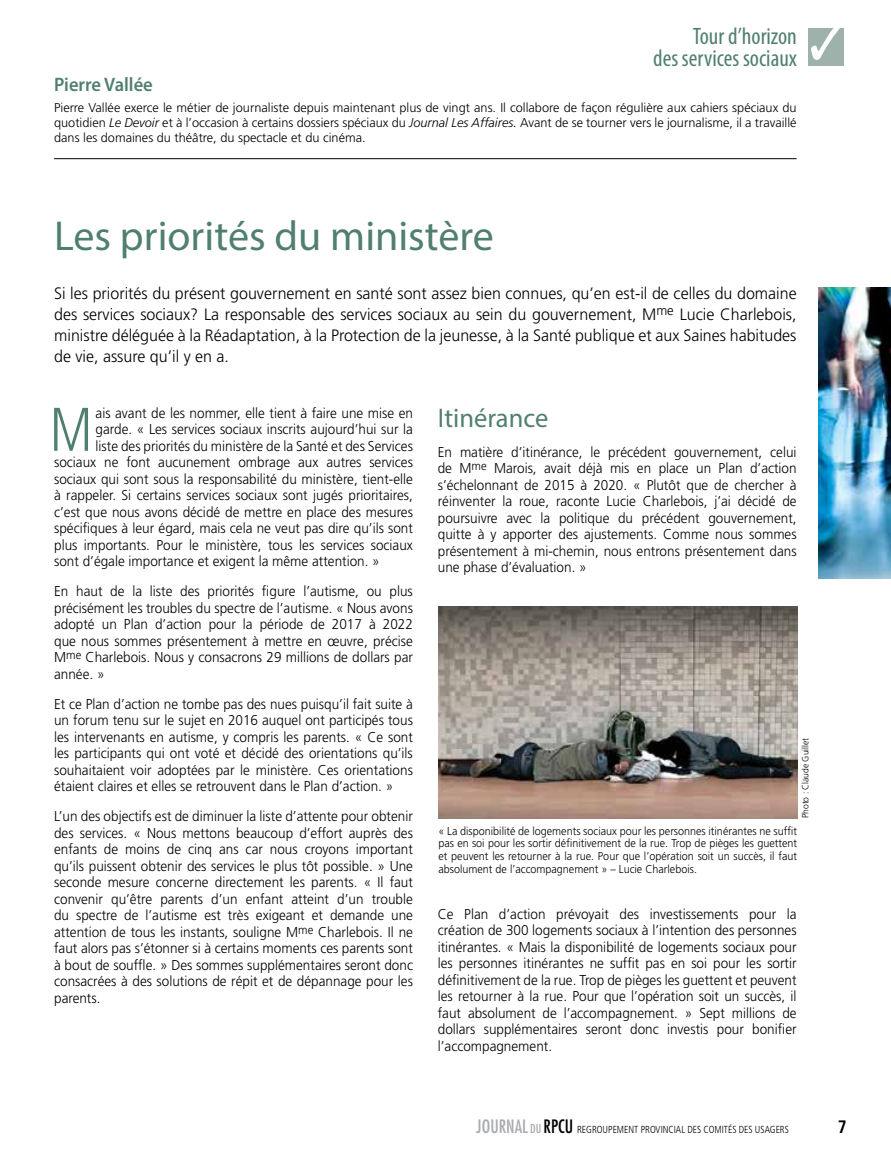
<style>
.page{position:relative;width:891px;height:1161px;background:#fff}
.page>*{position:absolute;margin:0;border:0;box-sizing:border-box;transform-origin:0 0}
.t1{font:300 condensed 61.5px "Frutiger";color:#507f71;scale:.95 1}
.t2{font:42px "Myriad Pro";color:#507f71}
.t3{font:27px "Myriad Pro";color:#507f71}
.t4{font:condensed 23.85px/22.5px "Myriad Pro";color:#507f71;text-align:right}
.t5{font:600 19.5px "Myriad Pro";color:#507f71;scale:.95 1}
.t6{font:700 condensed 18px "Frutiger";color:#000;scale:.95 1}
.t7{font:300 16.5px/21px "Frutiger";color:#000;text-align:justify}
.t8{font:300 14.25px/16.5px "Frutiger";color:#000;text-align:justify;scale:.95 1}
.t9{font:300 12.75px/15px "Frutiger";color:#000;text-align:justify}
.t10{font:300 11.4px/12.8px "Frutiger";color:#000;text-align:justify;scale:.95 1}
.t11{font:300 condensed 10.2px "Frutiger";color:#000;scale:.95 1}
.t12{font:300 9px "Frutiger";color:#000;scale:.95 1}
.s1{font-style:italic}
.s2{font-family:"Futura";font-weight:400;font-size:18px;color:#a9abae}
.s3{font-family:"Futura";font-weight:400;font-size:12px;color:#a9abae}
.s4{font-family:"Futura";font-weight:400;font-size:18px}
</style>
<div class="page">
<hr style="left:54px;top:158px;width:743px;height:1px;background:#000">
<div style="left:808px;top:28px;width:35px;height:38px;background:#9eb1aa"></div>
<svg style="left:811px;top:28px;width:29px;height:32px"></svg>
<img style="left:438px;top:606px;width:359px;height:212px">
<img style="left:819px;top:288px;width:72px;height:290px">
<h3 class="t5" style="left:54px;top:72px;width:105px">Pierre Vallée</h3>
<h3 class="t4" style="left:653px;top:24px;width:145px">Tour d’horizon<br>des services sociaux</h3>
<p class="t9" style="left:54px;top:100px;width:744px">Pierre Vallée exerce le métier de journaliste depuis maintenant plus de vingt ans. Il collabore de façon régulière aux cahiers spéciaux du quotidien <span class="s1">Le Devoir</span> et à l’occasion à certains dossiers spéciaux du <span class="s1">Journal Les Affaires.</span> Avant de se tourner vers le journalisme, il a travaillé dans les domaines du théâtre, du spectacle et du cinéma.</p>
<h2 class="t2" style="left:54px;top:210px;width:441px">Les priorités du ministère</h2>
<p class="t7" style="left:54px;top:282px;width:744px">Si les priorités du présent gouvernement en santé sont assez bien connues, qu’en est-il de celles du domaine des services sociaux? La responsable des services sociaux au sein du gouvernement, M<sup>me</sup> Lucie Charlebois, ministre déléguée à la Réadaptation, à la Protection de la jeunesse, à la Santé publique et aux Saines habitudes de vie, assure qu’il y en a.</p>
<h1 class="t1" style="left:49px;top:395px;width:47px">M</h1>
<p class="t8" style="left:96px;top:405px;width:336px">ais avant de les nommer, elle tient à faire une mise en</p>
<p class="t8" style="left:96px;top:421px;width:336px">garde. « Les services sociaux inscrits aujourd’hui sur la</p>
<p class="t8" style="left:96px;top:438px;width:336px">liste des priorités du ministère de la Santé et des Services</p>
<p class="t8" style="left:54px;top:454px;width:379px">sociaux ne font aucunement ombrage aux autres services</p>
<p class="t8" style="left:54px;top:471px;width:379px">sociaux qui sont sous la responsabilité du ministère, tient-elle</p>
<p class="t8" style="left:54px;top:487px;width:379px">à rappeler. Si certains services sociaux sont jugés prioritaires,</p>
<p class="t8" style="left:54px;top:504px;width:379px">c’est que nous avons décidé de mettre en place des mesures</p>
<p class="t8" style="left:54px;top:520px;width:379px">spécifiques à leur égard, mais cela ne veut pas dire qu’ils sont</p>
<p class="t8" style="left:54px;top:537px;width:379px">plus importants. Pour le ministère, tous les services sociaux</p>
<p class="t8" style="left:54px;top:553px;width:344px">sont d’égale importance et exigent la même attention. »</p>
<p class="t8" style="left:54px;top:583px;width:379px">En haut de la liste des priorités figure l’autisme, ou plus précisément les troubles du spectre de l’autisme. « Nous avons adopté un Plan d’action pour la période de 2017 à 2022 que nous sommes présentement à mettre en œuvre, précise M<sup>me</sup> Charlebois. Nous y consacrons 29 millions de dollars par année. »</p>
<p class="t8" style="left:54px;top:696px;width:379px">Et ce Plan d’action ne tombe pas des nues puisqu’il fait suite à un forum tenu sur le sujet en 2016 auquel ont participés tous les intervenants en autisme, y compris les parents. « Ce sont les participants qui ont voté et décidé des orientations qu’ils souhaitaient voir adoptées par le ministère. Ces orientations étaient claires et elles se retrouvent dans le Plan d’action. »</p>
<p class="t8" style="left:54px;top:808px;width:379px">L’un des objectifs est de diminuer la liste d’attente pour obtenir des services. « Nous mettons beaucoup d’effort auprès des enfants de moins de cinq ans car nous croyons important qu’ils puissent obtenir des services le plus tôt possible. » Une seconde mesure concerne directement les parents. « Il faut convenir qu’être parents d’un enfant atteint d’un trouble du spectre de l’autisme est très exigeant et demande une attention de tous les instants, souligne M<sup>me</sup> Charlebois. Il ne faut alors pas s’étonner si à certains moments ces parents sont à bout de souffle. » Des sommes supplémentaires seront donc consacrées à des solutions de répit et de dépannage pour les parents.</p>
<h3 class="t3" style="left:438px;top:401px;width:112px">Itinérance</h3>
<p class="t8" style="left:438px;top:444px;width:379px">En matière d’itinérance, le précédent gouvernement, celui de M<sup>me</sup> Marois, avait déjà mis en place un Plan d’action s’échelonnant de 2015 à 2020. « Plutôt que de chercher à réinventer la roue, raconte Lucie Charlebois, j’ai décidé de poursuivre avec la politique du précédent gouvernement, quitte à y apporter des ajustements. Comme nous sommes présentement à mi-chemin, nous entrons présentement dans une phase d’évaluation. »</p>
<p class="t12" style="left:800px;top:818px;width:86px;rotate:-90deg">Photo : Claude Guillet</p>
<p class="t10" style="left:438px;top:824px;width:379px">« La disponibilité de logements sociaux pour les personnes itinérantes ne suffit pas en soi pour les sortir définitivement de la rue. Trop de pièges les guettent et peuvent les retourner à la rue. Pour que l’opération soit un succès, il faut absolument de l’accompagnement » – Lucie Charlebois.</p>
<p class="t8" style="left:438px;top:906px;width:379px">Ce Plan d’action prévoyait des investissements pour la création de 300 logements sociaux à l’intention des personnes itinérantes. « Mais la disponibilité de logements sociaux pour les personnes itinérantes ne suffit pas en soi pour les sortir définitivement de la rue. Trop de pièges les guettent et peuvent les retourner à la rue. Pour que l’opération soit un succès, il faut absolument de l’accompagnement. » Sept millions de dollars supplémentaires seront donc investis pour bonifier l’accompagnement.</p>
<p class="t11" style="left:476px;top:1124px;width:331px"><span class="s2">JOURNAL</span> <span class="s3">DU</span> <span class="s4">RPCU</span> REGROUPEMENT PROVINCIAL DES COMITÉS DES USAGERS</p>
<p class="t6" style="left:838px;top:1116px;width:11px">7</p>
</div>
